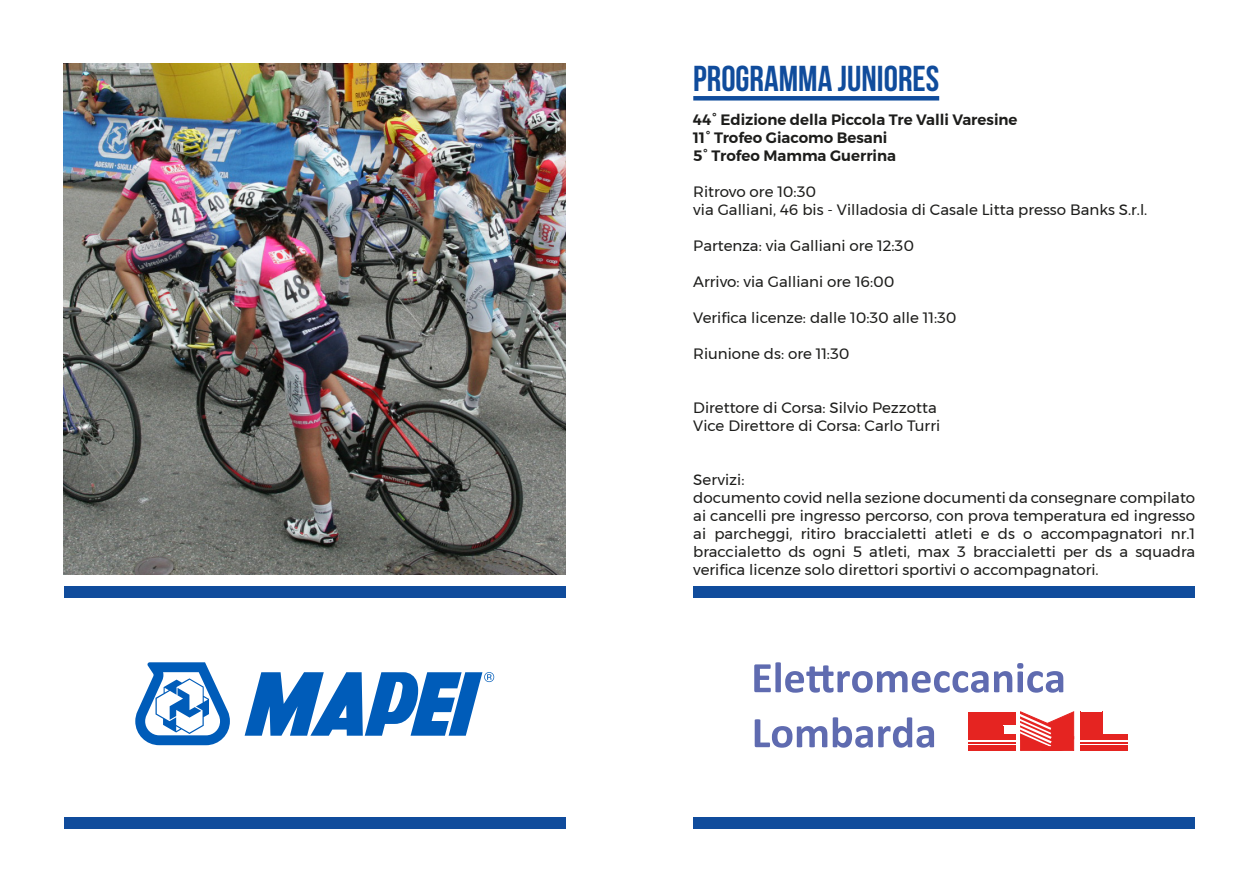
<style>
.page{position:relative;width:1259px;height:893px;background:#fff}
.page>*{position:absolute;margin:0;border:0;box-sizing:border-box;transform-origin:0 0}
.t1{font:700 36px "Bebas Neue";color:#104c9c}
.t2{font:15px/18px "Montserrat";color:#1d1d1b}
.t3{font:600 15px/18px "Montserrat";color:#1d1d1b}
</style>
<div class="page">
<div style="left:693px;top:96px;width:246px;height:5px;background:#104c9c"></div>
<img style="left:64px;top:64px;width:502px;height:510px">
<svg style="left:135px;top:662px;width:95px;height:83px"></svg>
<svg style="left:245px;top:672px;width:249px;height:64px"></svg>
<div style="left:968px;top:712px;width:47px;height:12px;background:#e52421"></div>
<hr style="left:968px;top:738px;width:47px;height:2px;background:#e52421">
<hr style="left:968px;top:734px;width:47px;height:2px;background:#e52421">
<hr style="left:968px;top:742px;width:47px;height:1px;background:#e52421">
<hr style="left:968px;top:745px;width:47px;height:2px;background:#e52421">
<hr style="left:968px;top:749px;width:47px;height:2px;background:#e52421">
<svg style="left:1020px;top:712px;width:54px;height:39px"></svg>
<hr style="left:1080px;top:738px;width:47px;height:2px;background:#e52421">
<hr style="left:1080px;top:734px;width:47px;height:2px;background:#e52421">
<hr style="left:1080px;top:742px;width:47px;height:1px;background:#e52421">
<hr style="left:1080px;top:745px;width:47px;height:2px;background:#e52421">
<hr style="left:1080px;top:749px;width:47px;height:2px;background:#e52421">
<svg style="left:1080px;top:712px;width:23px;height:22px"></svg>
<div style="left:968px;top:726px;width:35px;height:10px;background:#e52421"></div>
<svg style="left:968px;top:724px;width:22px;height:2px"></svg>
<hr style="left:968px;top:736px;width:35px;height:1px;background:#e52421">
<svg style="left:754px;top:717px;width:180px;height:31px"></svg>
<svg style="left:754px;top:662px;width:234px;height:31px"></svg>
<svg style="left:994px;top:663px;width:69px;height:30px"></svg>
<div style="left:64px;top:585px;width:502px;height:12px;background:#104c9c"></div>
<div style="left:693px;top:585px;width:502px;height:12px;background:#104c9c"></div>
<div style="left:64px;top:817px;width:502px;height:12px;background:#104c9c"></div>
<div style="left:693px;top:817px;width:502px;height:12px;background:#104c9c"></div>
<h1 class="t1" style="left:693px;top:59px;width:247px">PROGRAMMA JUNIORES</h1>
<p class="t3" style="left:693px;top:111px;width:326px">44° Edizione della Piccola Tre Valli Varesine<br>11° Trofeo Giacomo Besani<br>5° Trofeo Mamma Guerrina</p>
<p class="t2" style="left:693px;top:183px;width:455px">Ritrovo ore 10:30<br>via Galliani, 46 bis - Villadosia di Casale Litta presso Banks S.r.l.</p>
<p class="t2" style="left:693px;top:237px;width:222px">Partenza: via Galliani ore 12:30</p>
<p class="t2" style="left:693px;top:273px;width:203px">Arrivo: via Galliani ore 16:00</p>
<p class="t2" style="left:693px;top:309px;width:265px">Verifica licenze: dalle 10:30 alle 11:30</p>
<p class="t2" style="left:693px;top:345px;width:158px">Riunione ds: ore 11:30</p>
<p class="t2" style="left:693px;top:399px;width:248px">Direttore di Corsa: Silvio Pezzotta<br>Vice Direttore di Corsa: Carlo Turri</p>
<p class="t2" style="left:693px;top:471px;width:503px">Servizi:<br>documento covid nella sezione documenti da consegnare compilato ai cancelli pre ingresso percorso, con prova temperatura ed ingresso ai parcheggi, ritiro braccialetti atleti e ds o accompagnatori nr.1 braccialetto ds ogni 5 atleti, max 3 braccialetti per ds a squadra verifica licenze solo direttori sportivi o accompagnatori.</p>
</div>
